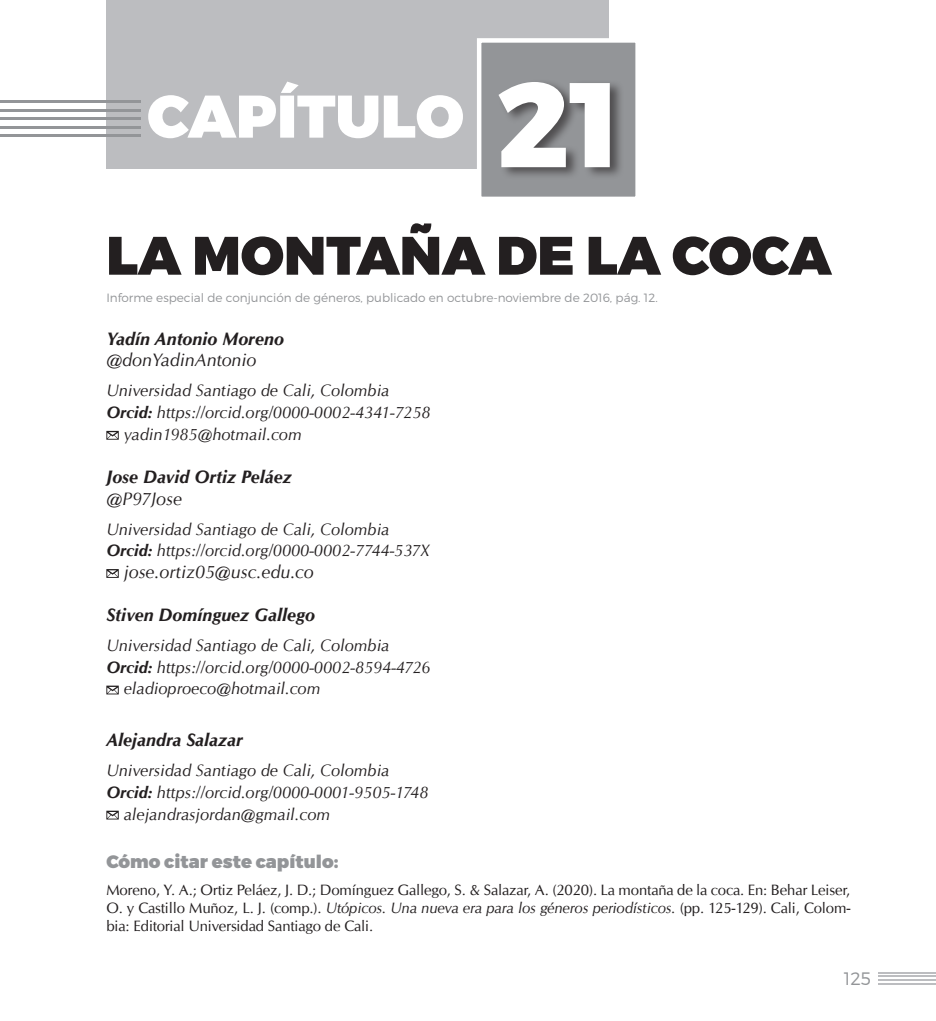
<style>
.page{position:relative;width:936px;height:1021px;background:#fff}
.page>*{position:absolute;margin:0;border:0;box-sizing:border-box;transform-origin:0 0}
.t1{font:120px "Trueno Ex Bd";color:#fff}
.t2{font:60px "Trueno Blk";color:#fff}
.t3{font:54px "Trueno Blk";color:#231f20}
.t4{font:italic 700 18px "URW Classico";color:#231f20}
.t5{font:italic 18px "URW Classico";color:#231f20}
.t6{font:18px "Trueno Blk";color:#939598}
.t7{font:18px "Trueno Lt";color:#939598}
.t8{font:italic 16.5px/21.6px "URW Classico";color:#231f20}
.t9{font:15px/18px "URW Classico";letter-spacing:-.01em;color:#231f20;text-align:justify}
.t10{font:12px "Trueno Lt";color:#939598}
.s1{font-weight:700}
.s2{font-style:italic}
</style>
<div class="page">
<div style="left:107px;top:0;width:502px;height:169px;background:#bcbdc0"></div>
<hr style="left:1px;top:101px;width:140px;height:2px;background:#939598">
<hr style="left:1px;top:109px;width:140px;height:2px;background:#939598">
<hr style="left:1px;top:117px;width:140px;height:3px;background:#939598">
<hr style="left:1px;top:126px;width:140px;height:2px;background:#939598">
<hr style="left:1px;top:134px;width:140px;height:2px;background:#939598">
<div style="left:477px;top:38px;width:163px;height:163px;background:#939598;border:4px solid #fff"></div>
<hr style="left:878px;top:983px;width:57px;height:1px;background:#bcbdc0">
<hr style="left:878px;top:979px;width:57px;height:1px;background:#bcbdc0">
<hr style="left:878px;top:975px;width:57px;height:2px;background:#bcbdc0">
<hr style="left:878px;top:971px;width:57px;height:2px;background:#bcbdc0">
<div style="left:498px;top:78px;width:127px;height:102px;background:#231f20;opacity:.6"></div>
<svg style="left:106px;top:431px;width:13px;height:8px"></svg>
<svg style="left:106px;top:569px;width:13px;height:9px"></svg>
<svg style="left:106px;top:685px;width:13px;height:9px"></svg>
<svg style="left:106px;top:810px;width:13px;height:9px"></svg>
<h2 class="t2" style="left:147px;top:79px;width:318px">CAPÍTULO</h2>
<h1 class="t1" style="left:496px;top:50px;width:125px">21</h1>
<h3 class="t3" style="left:106px;top:222px;width:726px">LA MONTAÑA DE LA COCA</h3>
<p class="t10" style="left:106px;top:290px;width:553px">Informe especial de conjunción de géneros, publicado en octubre-noviembre de 2016, pág. 12.</p>
<p class="t4" style="left:106px;top:327px;width:179px">Yadín Antonio Moreno</p>
<p class="t5" style="left:106px;top:349px;width:152px">@donYadinAntonio</p>
<p class="t8" style="left:106px;top:380px;width:285px">Universidad Santiago de Cali, Colombia</p>
<p class="t8" style="left:106px;top:401px;width:326px"><span class="s1">Orcid:</span> https://orcid.org/0000-0002-4341-7258</p>
<p class="t8" style="left:124px;top:423px;width:179px">yadin1985@hotmail.com</p>
<p class="t4" style="left:106px;top:465px;width:187px">Jose David Ortiz Peláez</p>
<p class="t5" style="left:106px;top:487px;width:77px">@P97Jose</p>
<p class="t8" style="left:106px;top:518px;width:325px">Universidad Santiago de Cali, Colombia<br><span class="s1">Orcid:</span> https://orcid.org/0000-0002-7744-537X</p>
<p class="t5" style="left:124px;top:560px;width:192px">jose.ortiz05@usc.edu.co</p>
<p class="t4" style="left:106px;top:603px;width:210px">Stiven Domínguez Gallego</p>
<p class="t8" style="left:106px;top:634px;width:285px">Universidad Santiago de Cali, Colombia</p>
<p class="t8" style="left:106px;top:656px;width:326px"><span class="s1">Orcid:</span> https://orcid.org/0000-0002-8594-4726</p>
<p class="t8" style="left:124px;top:677px;width:198px">eladioproeco@hotmail.com</p>
<p class="t4" style="left:106px;top:728px;width:138px">Alejandra Salazar</p>
<p class="t8" style="left:106px;top:759px;width:285px">Universidad Santiago de Cali, Colombia</p>
<p class="t8" style="left:106px;top:781px;width:323px"><span class="s1">Orcid:</span> https://orcid.org/0000-0001-9505-1748</p>
<p class="t8" style="left:124px;top:802px;width:208px">alejandrasjordan@gmail.com</p>
<p class="t6" style="left:106px;top:850px;width:233px">Cómo citar este capítulo:</p>
<p class="t9" style="left:106px;top:880px;width:745px">Moreno, Y. A.; Ortiz Peláez, J. D.; Domínguez Gallego, S. &amp; Salazar, A. (2020). La montaña de la coca. En: Behar Leiser, O. y Castillo Muñoz, L. J. (comp.). <span class="s2">Utópicos. Una nueva era para los géneros periodísticos.</span> (pp. 125-129). Cali, Colom&shy;bia: Editorial Universidad Santiago de Cali.</p>
<p class="t7" style="left:843px;top:967px;width:29px">125</p>
</div>
